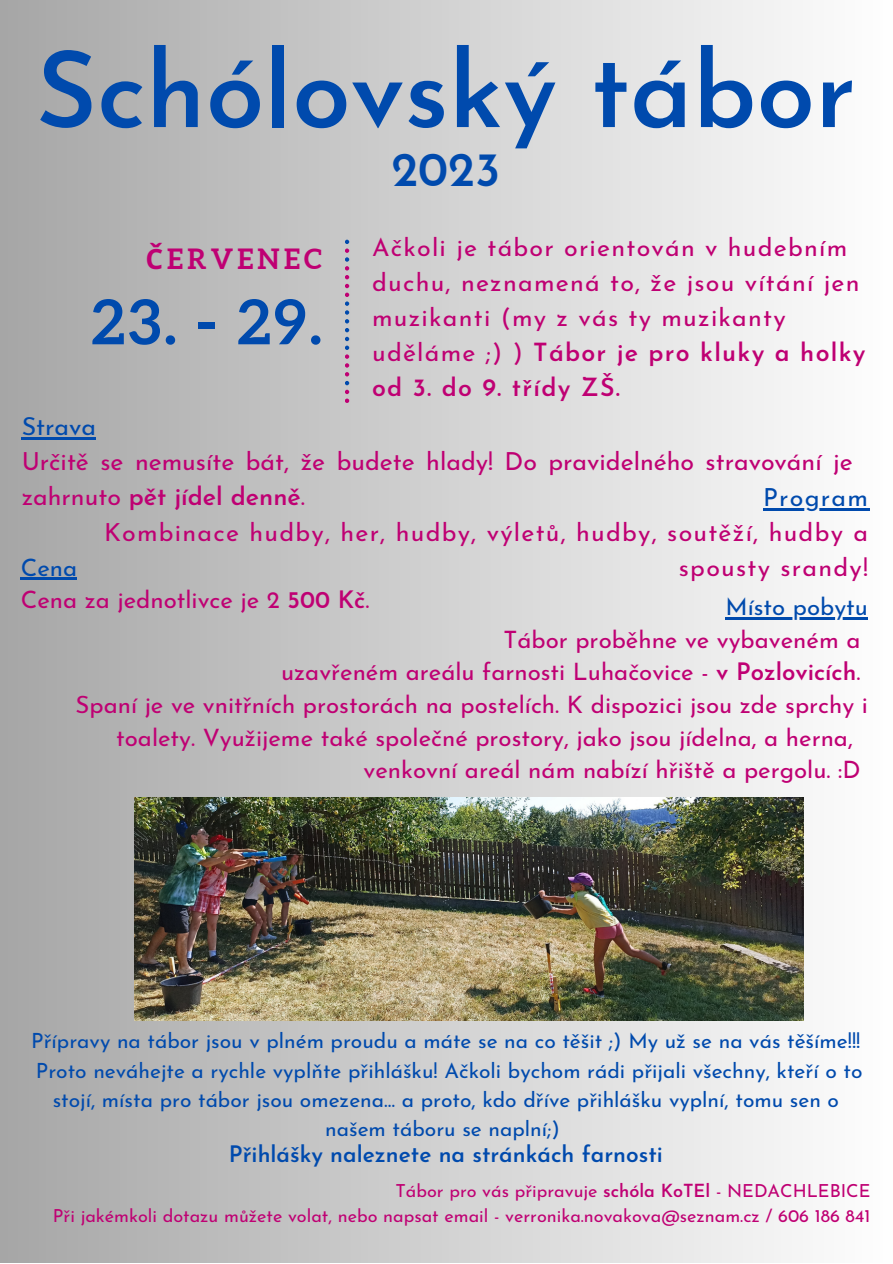
<style>
.page{position:relative;width:893px;height:1264px;background:#fff}
.page>*{position:absolute;margin:0;border:0;box-sizing:border-box;transform-origin:0 0}
.t1{font:600 105.15px "Josefin Sans";color:#004aad}
.t2{font:700 61.95px "Aleo";color:#004aad}
.t3{font:600 48px "Josefin Sans";color:#004aad}
.t4{font:700 27.9px "Aleo";letter-spacing:.15em;color:#bf0073}
.t5{font:24.9px/34.8px "Josefin Sans";letter-spacing:.05em;color:#bf0073}
.t6{font:24.9px/34.8px "Josefin Sans";color:#bf0073}
.t7{font:24.9px "Josefin Sans";letter-spacing:.05em;color:#004aad}
.t8{font:24px/32.5px "Josefin Sans";color:#bf0073}
.t9{font:24px "Josefin Sans";color:#004aad}
.t10{font:600 22.65px "Josefin Sans";color:#004aad}
.t11{font:21px "Josefin Sans";color:#004aad}
.t12{font:18px "Josefin Sans";color:#bf0073}
.s1{font-family:"Noto Sans"}
.s2{font-weight:600}
</style>
<div class="page">
<div style="left:0;top:0;width:892px;height:1262px;background:linear-gradient(to right,#a6a6a6,#fefefe)"></div>
<svg style="left:345px;top:240px;width:4px;height:163px"></svg>
<img style="left:134px;top:798px;width:669px;height:222px">
<hr style="left:22px;top:437px;width:74px;height:2px;background:#004aad">
<hr style="left:763px;top:508px;width:106px;height:3px;background:#004aad">
<hr style="left:725px;top:617px;width:142px;height:2px;background:#004aad">
<hr style="left:21px;top:578px;width:56px;height:2px;background:#004aad">
<p class="t1" style="left:36px;top:48px;width:821px">Schólovský tábor</p>
<p class="t3" style="left:391px;top:149px;width:110px">2023</p>
<p class="t4" style="left:145px;top:242px;width:178px"><span class="s1">Č</span>ERVENEC</p>
<p class="t5" style="left:372px;top:233px;width:495px">Ačkoli je tábor orientován v hudebním duchu, neznamená to, že jsou vítání jen muzikanti (my z vás ty muzikanty uděláme ;) ) <span class="s2">Tábor je pro kluky a holky od 3. do 9. třídy ZŠ.</span></p>
<p class="t2" style="left:91px;top:286px;width:232px">23. - 29.</p>
<p class="t7" style="left:22px;top:416px;width:76px">Strava</p>
<p class="t6" style="left:22px;top:446px;width:832px">Určitě se nemusíte bát, že budete hlady! Do pravidelného stravování je zahrnuto <span class="s2">pět jídel denně</span>.</p>
<p class="t7" style="left:763px;top:487px;width:106px">Program</p>
<p class="t5" style="left:104px;top:517px;width:765px;text-align:right">Kombinace hudby, her, hudby, výletů, hudby, soutěží, hudby a spousty srandy!</p>
<p class="t9" style="left:725px;top:597px;width:144px">Místo pobytu</p>
<p class="t8" style="left:503px;top:625px;width:358px">Tábor proběhne ve vybaveném a</p>
<p class="t8" style="left:281px;top:658px;width:581px">uzavřeném areálu farnosti Luhačovice - <span class="s2">v Pozlovicích</span>.</p>
<p class="t8" style="left:116px;top:690px;width:753px;text-indent:-41px">Spaní je ve vnitřních prostorách na postelích. K dispozici jsou zde sprchy i toalety. Využijeme také společné prostory, jako jsou jídelna, a herna,</p>
<p class="t8" style="left:363px;top:755px;width:498px">venkovní areál nám nabízí hřiště a pergolu. :D</p>
<p class="t9" style="left:21px;top:557px;width:58px">Cena</p>
<p class="t8" style="left:21px;top:586px;width:350px">Cena za jednotlivce je 2 <span class="s2">500 Kč</span>.</p>
<p class="t11" style="left:31px;top:1032px;width:830px">Přípravy na tábor jsou v plném proudu a máte se na co těšit ;) My už se na vás těšíme!!!</p>
<p class="t11" style="left:36px;top:1061px;width:828px">Proto neváhejte a rychle vyplňte přihlášku! Ačkoli bychom rádi přijali všechny, kteří o to</p>
<p class="t11" style="left:53px;top:1091px;width:787px">stojí, místa pro tábor jsou omezena… a proto, kdo dříve přihlášku vyplní, tomu sen o</p>
<p class="t11" style="left:325px;top:1120px;width:236px">našem táboru se naplní;)</p>
<p class="t10" style="left:229px;top:1145px;width:435px">Přihlášky naleznete na stránkách farnosti</p>
<p class="t12" style="left:395px;top:1183px;width:476px">Tábor pro vás připravuje <span class="s2">schóla KoTEl</span> - NEDACHLEBICE</p>
<p class="t12" style="left:53px;top:1208px;width:819px">Při jakémkoli dotazu můžete volat, nebo napsat email - verronika.novakova@seznam.cz / 606 186 841</p>
</div>
